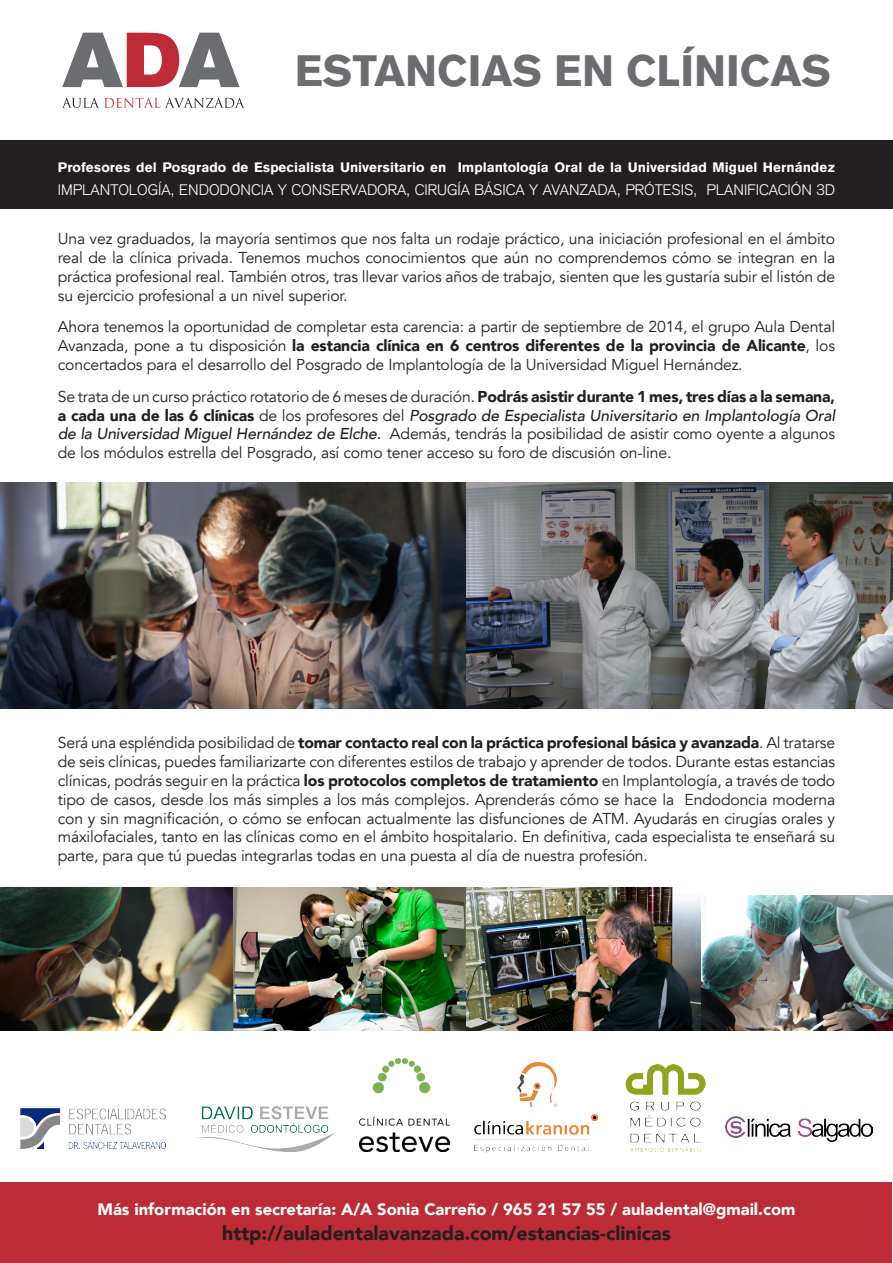
<style>
.page{position:relative;width:893px;height:1263px;background:#fff}
.page>*{position:absolute;margin:0;border:0;box-sizing:border-box;transform-origin:0 0}
.t1{font:900 43.2px "Akzidenz Grotesk";color:#6c6d70}
.t2{font:900 19.5px "Avenir";color:#231f20}
.t3{font:900 16.5px "Avenir";color:#fff}
.t4{font:15.75px/18.9px "Avenir";letter-spacing:-.01em;color:#231f20;text-align:justify}
.t5{font:300 15px "Akzidenz Grotesk";color:#fff}
.t6{font:900 13.5px "Akzidenz Grotesk";color:#fff}
.s1{font-weight:900}
.s2{font-weight:500;font-style:italic}
</style>
<div class="page">
<div style="left:0;top:140px;width:893px;height:69px;background:#231f20"></div>
<img style="left:0;top:482px;width:893px;height:226px">
<svg style="left:62px;top:98px;width:183px;height:10px"></svg>
<svg style="left:62px;top:33px;width:178px;height:54px"></svg>
<div style="left:1px;top:1182px;width:891px;height:81px;background:#bd2b36"></div>
<img style="left:360px;top:1059px;width:89px;height:93px">
<img style="left:474px;top:1062px;width:125px;height:91px">
<img style="left:197px;top:1106px;width:139px;height:46px">
<img style="left:21px;top:1108px;width:145px;height:40px">
<img style="left:625px;top:1065px;width:80px;height:87px">
<img style="left:0;top:888px;width:233px;height:143px">
<img style="left:233px;top:888px;width:233px;height:143px">
<img style="left:466px;top:888px;width:235px;height:143px">
<img style="left:701px;top:895px;width:192px;height:136px">
<img style="left:725px;top:1116px;width:147px;height:26px">
<p class="t1" style="left:295px;top:44px;width:538px">ESTANCIAS EN CLÍNICAS</p>
<p class="t6" style="left:58px;top:159px;width:779px">Profesores del Posgrado de Especialista Universitario en Implantología Oral de la Universidad Miguel Hernández</p>
<p class="t5" style="left:58px;top:181px;width:779px">IMPLANTOLOGÍA, ENDODONCIA Y CONSERVADORA, CIRUGÍA BÁSICA Y AVANZADA, PRÓTESIS, PLANIFICACIÓN 3D</p>
<p class="t4" style="left:58px;top:229px;width:779px">Una vez graduados, la mayoría sentimos que nos falta un rodaje práctico, una iniciación profesional en el ámbito real de la clínica privada. Tenemos muchos conocimientos que aún no comprendemos cómo se integran en la práctica profesional real. También otros, tras llevar varios años de trabajo, sienten que les gustaría subir el listón de su ejercicio profesional a un nivel superior.</p>
<p class="t4" style="left:58px;top:318px;width:779px">Ahora tenemos la oportunidad de completar esta carencia: a partir de septiembre de 2014, el grupo Aula Dental Avanzada, pone a tu disposición <span class="s1">la estancia clínica en 6 centros diferentes de la provincia de Alicante</span>, los concertados para el desarrollo del Posgrado de Implantología de la Universidad Miguel Hernández.</p>
<p class="t4" style="left:58px;top:387px;width:779px">Se trata de un curso práctico rotatorio de 6 meses de duración. <span class="s1">Podrás asistir durante 1 mes, tres días a la semana, a cada una de las 6 clínicas</span> de los profesores del <span class="s2">Posgrado de Especialista Universitario en Implantología Oral de la Universidad Miguel Hernández de Elche.</span> Además, tendrás la posibilidad de asistir como oyente a algunos de los módulos estrella del Posgrado, así como tener acceso su foro de discusión on-line.</p>
<p class="t4" style="left:58px;top:733px;width:779px">Será una espléndida posibilidad de <span class="s1">tomar contacto real con la práctica profesional básica y avanzada</span>. Al tratarse de seis clínicas, puedes familiarizarte con diferentes estilos de trabajo y aprender de todos. Durante estas estancias clínicas, podrás seguir en la práctica <span class="s1">los protocolos completos de tratamiento</span> en Implantología, a través de todo tipo de casos, desde los más simples a los más complejos. Aprenderás cómo se hace la Endodoncia moderna con y sin magnificación, o cómo se enfocan actualmente las disfunciones de ATM. Ayudarás en cirugías orales y máxilofaciales, tanto en las clínicas como en el ámbito hospitalario. En definitiva, cada especialista te enseñará su parte, para que tú puedas integrarlas todas en una puesta al día de nuestra profesión.</p>
<p class="t3" style="left:97px;top:1195px;width:700px">Más información en secretaría: A/A Sonia Carreño / 965 21 57 55 / auladental@gmail.com</p>
<p class="t2" style="left:222px;top:1216px;width:450px">http://auladentalavanzada.com/estancias-clinicas</p>
</div>
